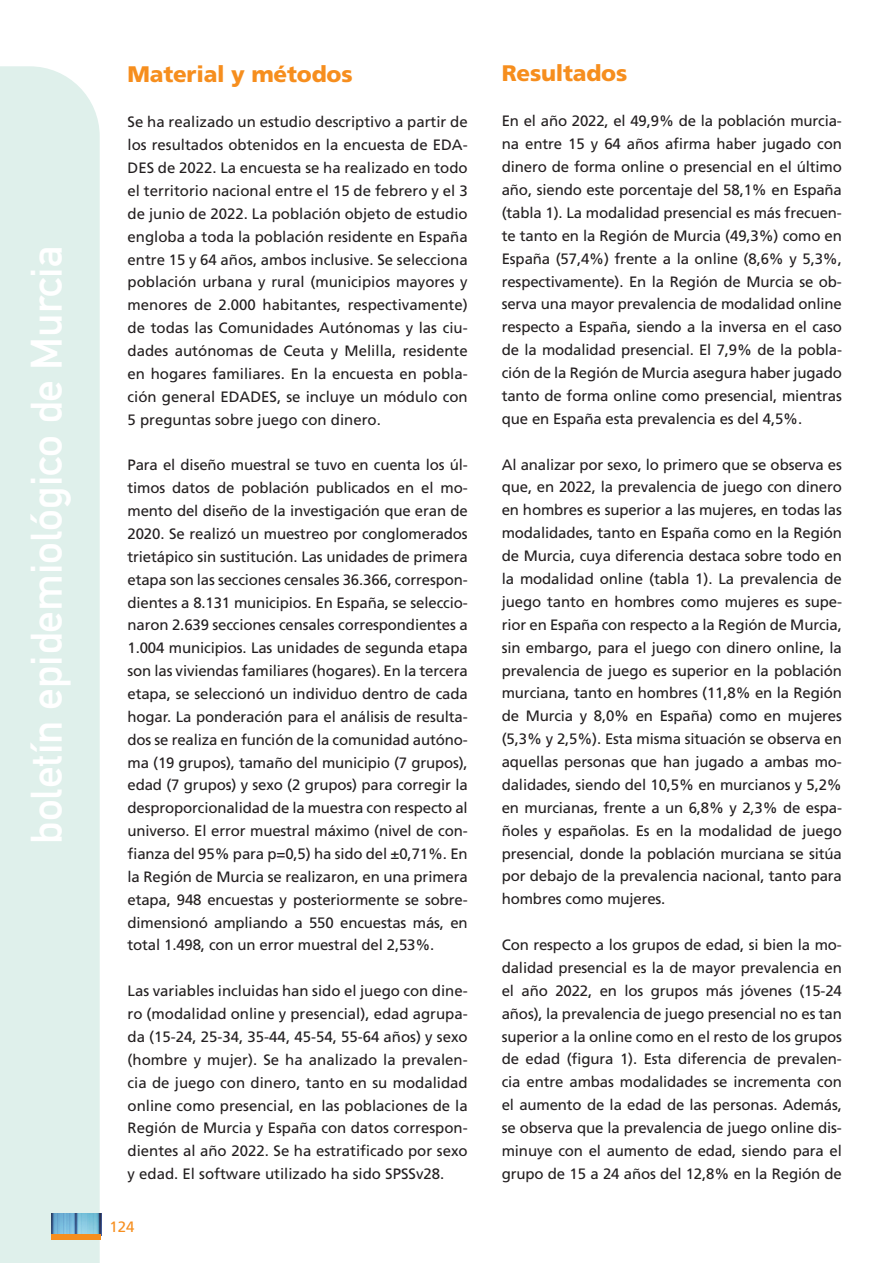
<style>
.page{position:relative;width:893px;height:1263px;background:#fff}
.page>*{position:absolute;margin:0;border:0;box-sizing:border-box;transform-origin:0 0}
.t1{font:43.5px "DIN Mittelschrift Std";color:#fff}
.t2{font:900 22.5px "Frutiger LT Std";letter-spacing:-.01em;color:#f68e1e}
.t3{font:15px/22.8px "Frutiger LT Std";letter-spacing:-.01em;color:#231f20;text-align:justify}
.t4{font:15px "Frutiger LT Std";color:#f68e1e}
</style>
<div class="page">
<div style="left:0;top:66px;width:100px;height:1197px;background:#dff0eb"></div>
<img style="left:51px;top:1213px;width:50px;height:21px">
<div style="left:51px;top:1234px;width:50px;height:5px;background:#f68e1e"></div>
<h1 class="t1" style="left:21px;top:844px;width:600px;rotate:-90deg">boletín epidemiológico de Murcia</h1>
<h2 class="t2" style="left:128px;top:60px;width:227px">Material y métodos</h2>
<p class="t3" style="left:128px;top:111px;width:342px">Se ha realizado un estudio descriptivo a partir de los resultados obtenidos en la encuesta de EDA-DES de 2022. La encuesta se ha realizado en todo el territorio nacional entre el 15 de febrero y el 3 de junio de 2022. La población objeto de estudio engloba a toda la población residente en España entre 15 y 64 años, ambos inclusive. Se selecciona población urbana y rural (municipios mayores y menores de 2.000 habitantes, respectivamente) de todas las Comunidades Autónomas y las ciu&shy;dades autónomas de Ceuta y Melilla, residente en hogares familiares. En la encuesta en pobla&shy;ción general EDADES, se incluye un módulo con 5 preguntas sobre juego con dinero.</p>
<p class="t3" style="left:128px;top:454px;width:342px">Para el diseño muestral se tuvo en cuenta los úl&shy;timos datos de población publicados en el mo&shy;mento del diseño de la investigación que eran de 2020. Se realizó un muestreo por conglomerados trietápico sin sustitución. Las unidades de primera etapa son las secciones censales 36.366, correspon&shy;dientes a 8.131 municipios. En España, se seleccio&shy;naron 2.639 secciones censales correspondientes a 1.004 municipios. Las unidades de segunda etapa son las viviendas familiares (hogares). En la tercera etapa, se seleccionó un individuo dentro de cada hogar. La ponderación para el análisis de resulta&shy;dos se realiza en función de la comunidad autóno&shy;ma (19 grupos), tamaño del municipio (7 grupos), edad (7 grupos) y sexo (2 grupos) para corregir la desproporcionalidad de la muestra con respecto al universo. El error muestral máximo (nivel de con&shy;fianza del 95% para p=0,5) ha sido del ±0,71%. En la Región de Murcia se realizaron, en una primera etapa, 948 encuestas y posteriormente se sobre&shy;dimensionó ampliando a 550 encuestas más, en total 1.498, con un error muestral del 2,53%.</p>
<p class="t3" style="left:128px;top:980px;width:342px">Las variables incluidas han sido el juego con dine&shy;ro (modalidad online y presencial), edad agrupa&shy;da (15-24, 25-34, 35-44, 45-54, 55-64 años) y sexo (hombre y mujer). Se ha analizado la prevalen&shy;cia de juego con dinero, tanto en su modalidad online como presencial, en las poblaciones de la Región de Murcia y España con datos correspon&shy;dientes al año 2022. Se ha estratificado por sexo y edad. El software utilizado ha sido SPSSv28.</p>
<p class="t4" style="left:109px;top:1218px;width:27px">124</p>
<h2 class="t2" style="left:502px;top:59px;width:127px">Resultados</h2>
<p class="t3" style="left:502px;top:110px;width:342px">En el año 2022, el 49,9% de la población murcia&shy;na entre 15 y 64 años afirma haber jugado con dinero de forma online o presencial en el último año, siendo este porcentaje del 58,1% en España (tabla 1). La modalidad presencial es más frecuen&shy;te tanto en la Región de Murcia (49,3%) como en España (57,4%) frente a la online (8,6% y 5,3%, respectivamente). En la Región de Murcia se ob&shy;serva una mayor prevalencia de modalidad online respecto a España, siendo a la inversa en el caso de la modalidad presencial. El 7,9% de la pobla&shy;ción de la Región de Murcia asegura haber jugado tanto de forma online como presencial, mientras que en España esta prevalencia es del 4,5%.</p>
<p class="t3" style="left:502px;top:453px;width:342px">Al analizar por sexo, lo primero que se observa es que, en 2022, la prevalencia de juego con dinero en hombres es superior a las mujeres, en todas las modalidades, tanto en España como en la Región de Murcia, cuya diferencia destaca sobre todo en la modalidad online (tabla 1). La prevalencia de juego tanto en hombres como mujeres es supe&shy;rior en España con respecto a la Región de Murcia, sin embargo, para el juego con dinero online, la prevalencia de juego es superior en la población murciana, tanto en hombres (11,8% en la Región de Murcia y 8,0% en España) como en mujeres (5,3% y 2,5%). Esta misma situación se observa en aquellas personas que han jugado a ambas mo&shy;dalidades, siendo del 10,5% en murcianos y 5,2% en murcianas, frente a un 6,8% y 2,3% de espa&shy;ñoles y españolas. Es en la modalidad de juego presencial, donde la población murciana se sitúa por debajo de la prevalencia nacional, tanto para hombres como mujeres.</p>
<p class="t3" style="left:502px;top:933px;width:342px">Con respecto a los grupos de edad, si bien la mo&shy;dalidad presencial es la de mayor prevalencia en el año 2022, en los grupos más jóvenes (15-24 años), la prevalencia de juego presencial no es tan superior a la online como en el resto de los grupos de edad (figura 1). Esta diferencia de prevalen&shy;cia entre ambas modalidades se incrementa con el aumento de la edad de las personas. Además, se observa que la prevalencia de juego online dis&shy;minuye con el aumento de edad, siendo para el grupo de 15 a 24 años del 12,8% en la Región de</p>
</div>
